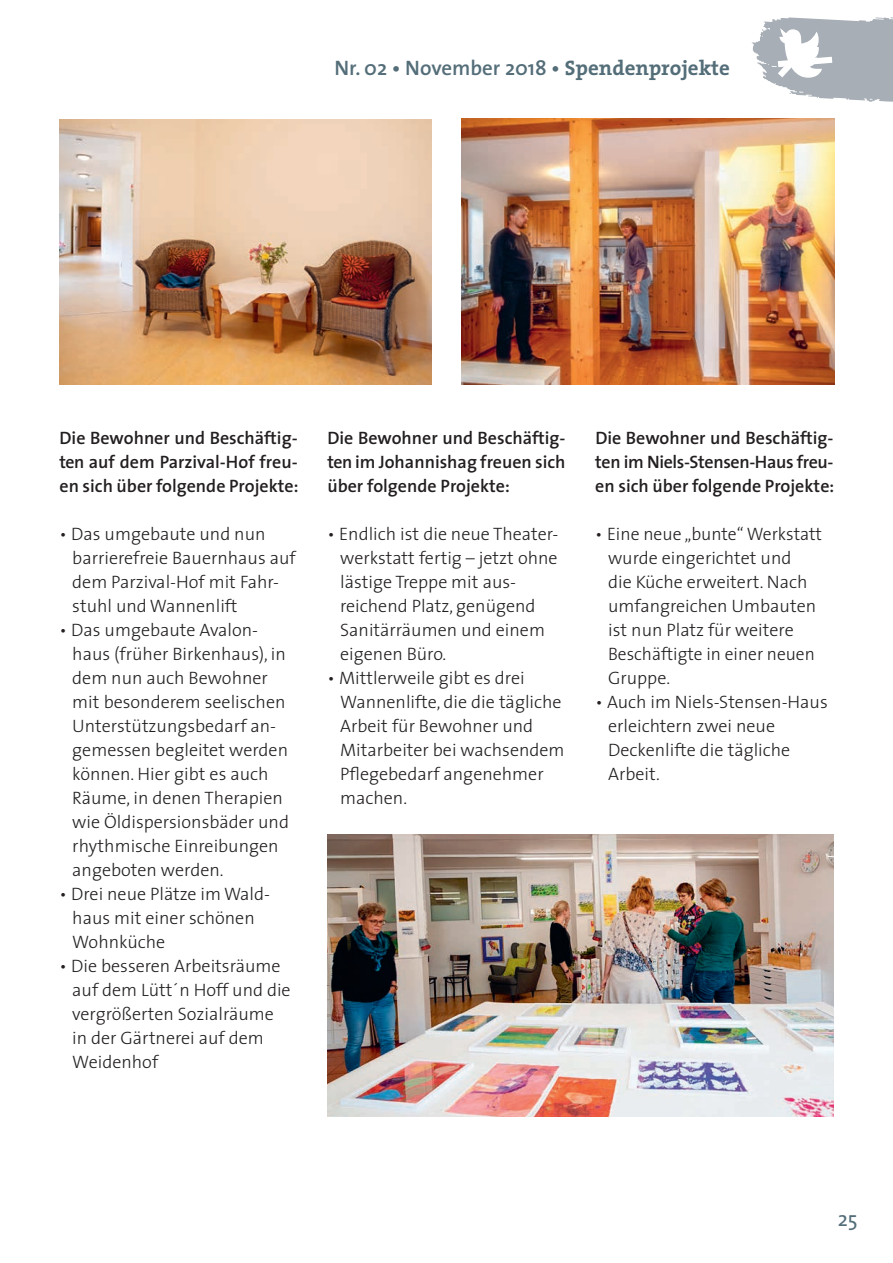
<style>
.page{position:relative;width:893px;height:1263px;background:#fff}
.page>*{position:absolute;margin:0;border:0;box-sizing:border-box;transform-origin:0 0}
.t1{font:600 21px "The Sans";color:#546e79}
.t2{font:21px "The Sans";color:#546e79}
.t3{font:300 18px/24px "The Sans";color:#231f20}
.t4{font:600 18px/24px "The Sans";color:#231f20;text-align:justify}
.s1{font-family:"The Serif";font-weight:700}
</style>
<div class="page">
<svg style="left:752px;top:17px;width:141px;height:85px"></svg>
<img style="left:461px;top:118px;width:373px;height:266px">
<img style="left:60px;top:119px;width:372px;height:265px">
<img style="left:327px;top:834px;width:506px;height:282px">
<p class="t1" style="left:334px;top:50px;width:397px">Nr. 02 • November 2018 • <span class="s1">Spendenprojekte</span></p>
<p class="t4" style="left:60px;top:425px;width:240px">Die Bewohner und Beschäftig&shy;ten auf dem Parzival-Hof freu&shy;en sich über folgende Projekte:</p>
<p class="t3" style="left:72px;top:521px;width:225px;text-indent:-13px">• Das umgebaute und nun barrierefreie Bauernhaus auf dem Parzival-Hof mit Fahr&shy;stuhl und Wannenlift</p>
<p class="t3" style="left:72px;top:617px;width:218px;text-indent:-13px">• Das umgebaute Avalon&shy;haus (früher Birkenhaus), in dem nun auch Bewohner mit besonderem seelischen<br>Unterstützungsbedarf an&shy;gemessen begleitet werden können. Hier gibt es auch<br>Räume, in denen Therapien wie Öldispersionsbäder und rhythmische Einreibungen angeboten werden.</p>
<p class="t3" style="left:72px;top:881px;width:199px;text-indent:-13px">• Drei neue Plätze im Wald&shy;haus mit einer schönen<br>Wohnküche</p>
<p class="t3" style="left:72px;top:953px;width:220px;text-indent:-13px">• Die besseren Arbeitsräume auf dem Lütt´n Hoff und die vergrößerten Sozialräume in der Gärtnerei auf dem<br>Weidenhof</p>
<p class="t4" style="left:327px;top:425px;width:240px">Die Bewohner und Beschäftig&shy;ten im Johannishag freuen sich über folgende Projekte:</p>
<p class="t3" style="left:340px;top:521px;width:220px;text-indent:-13px">• Endlich ist die neue Theater&shy;werkstatt fertig – jetzt ohne lästige Treppe mit aus&shy;reichend Platz, genügend<br>Sanitärräumen und einem eigenen Büro.</p>
<p class="t3" style="left:340px;top:665px;width:226px;text-indent:-13px">• Mittlerweile gibt es drei<br>Wannenlifte, die die tägliche<br>Arbeit für Bewohner und<br>Mitarbeiter bei wachsendem<br>Pflegebedarf angenehmer machen.</p>
<p class="t4" style="left:595px;top:425px;width:240px">Die Bewohner und Beschäftig&shy;ten im Niels-Stensen-Haus freu&shy;en sich über folgende Projekte:</p>
<p class="t3" style="left:608px;top:521px;width:216px;text-indent:-13px">• Eine neue „bunte“ Werkstatt wurde eingerichtet und<br>die Küche erweitert. Nach umfangreichen Umbauten ist nun Platz für weitere<br>Beschäftigte in einer neuen<br>Gruppe.</p>
<p class="t3" style="left:608px;top:689px;width:221px;text-indent:-13px">• Auch im Niels-Stensen-Haus erleichtern zwei neue<br>Deckenlifte die tägliche<br>Arbeit.</p>
<p class="t2" style="left:838px;top:1201px;width:21px">25</p>
</div>
